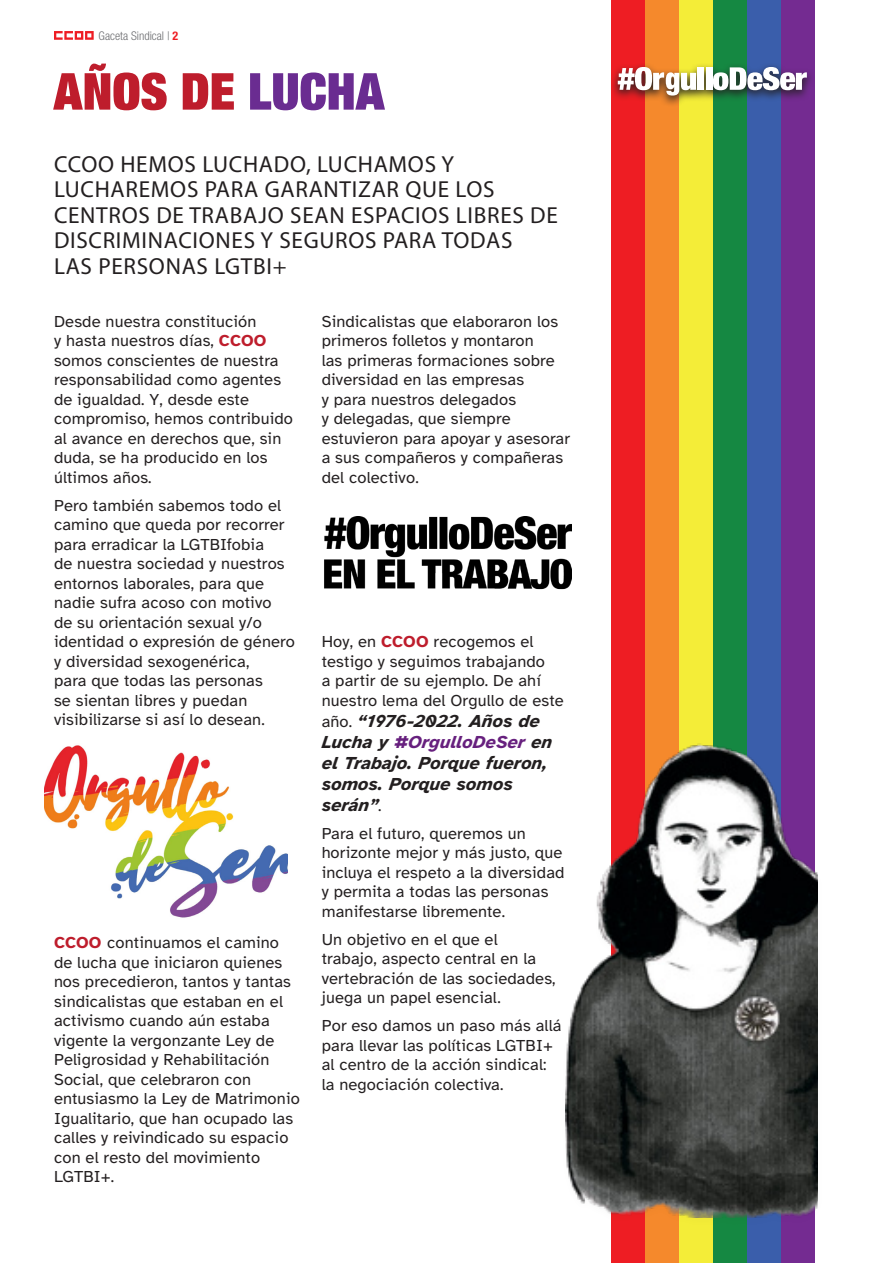
<style>
.page{position:relative;width:893px;height:1263px;background:#fff}
.page>*{position:absolute;margin:0;border:0;box-sizing:border-box;transform-origin:0 0}
.Entradillas{font:900 condensed 51px "Helvetica Neue LT Std";color:#be1d2c}
.t1{font:23.25px/25.5px "Myriad Pro";letter-spacing:.03em;color:#231f20}
.t2{font:italic 700 18px/21px "Atkinson Hyperlegible";letter-spacing:.01em;color:#231f20}
.Entradillas-2{font:16.5px/19.5px "Atkinson Hyperlegible";letter-spacing:.01em;color:#231f20}
.t3{font:300 condensed 12px "Helvetica Neue LT Std";color:#6c6d70}
.s1{font-weight:700;color:#ee1d23}
.s2{color:#6a2c91}
.s3{font-weight:700;color:#be1d2c}
.s4{font-weight:400;font-style:normal;font-size:16.5px}
.s5{color:#67207e}
</style>
<div class="page">
<svg style="left:54px;top:31px;width:40px;height:9px"></svg>
<div style="left:611px;top:0;width:34px;height:1263px;background:#ee1d23"></div>
<div style="left:645px;top:0;width:34px;height:1263px;background:#f5892c"></div>
<div style="left:679px;top:0;width:34px;height:1263px;background:#f4ed38"></div>
<div style="left:713px;top:0;width:34px;height:1263px;background:#158842"></div>
<div style="left:747px;top:0;width:34px;height:1263px;background:#3a5eab"></div>
<div style="left:781px;top:0;width:34px;height:1263px;background:#742b91"></div>
<div style="left:557px;top:741px;width:269px;height:489px;background:#231f20;opacity:.03"></div>
<img style="left:565px;top:524px;width:252px;height:694px">
<img style="left:44px;top:745px;width:244px;height:173px">
<img style="left:324px;top:517px;width:247px;height:75px">
<svg style="left:612px;top:65px;width:199px;height:40px"></svg>
<svg style="left:618px;top:67px;width:78px;height:29px;background:#d1aa8e"></svg>
<div style="left:698px;top:67px;width:6px;height:23px;background:#fff"></div>
<div style="left:707px;top:67px;width:6px;height:23px;background:#fff"></div>
<svg style="left:713px;top:67px;width:94px;height:23px;background:#adb2bd"></svg>
<p class="t3" style="left:99px;top:28px;width:81px">Gaceta Sindical | <span class="s1">2</span></p>
<p class="Entradillas" style="left:54px;top:59px;width:333px">AÑOS DE <span class="s2">LUCHA</span></p>
<p class="t1" style="left:54px;top:151px;width:505px">CCOO HEMOS LUCHADO, LUCHAMOS Y LUCHAREMOS PARA GARANTIZAR QUE LOS CENTROS DE TRABAJO SEAN ESPACIOS LIBRES DE DISCRIMINACIONES Y SEGUROS PARA TODAS</p>
<p class="t1" style="left:54px;top:253px;width:234px">LAS PERSONAS LGTBI+</p>
<p class="Entradillas-2" style="left:54px;top:312px;width:241px">Desde nuestra constitución<br>y hasta nuestros días, <span class="s3">CCOO </span>somos conscientes de nuestra responsabilidad como agentes de igualdad. Y, desde este compromiso, hemos contribuido al avance en derechos que, sin duda, se ha producido en los últimos años.</p>
<p class="Entradillas-2" style="left:54px;top:496px;width:242px">Pero también sabemos todo el camino que queda por recorrer para erradicar la LGTBIfobia<br>de nuestra sociedad y nuestros entornos laborales, para que nadie sufra acoso con motivo<br>de su orientación sexual y/o identidad o expresión de género y diversidad sexogenérica,<br>para que todas las personas<br>se sientan libres y puedan visibilizarse si así lo desean.</p>
<p class="Entradillas-2" style="left:54px;top:933px;width:247px"><span class="s3">CCOO</span> continuamos el camino de lucha que iniciaron quienes nos precedieron, tantos y tantas sindicalistas que estaban en el activismo cuando aún estaba vigente la vergonzante Ley de<br>Peligrosidad y Rehabilitación<br>Social, que celebraron con entusiasmo la Ley de Matrimonio<br>Igualitario, que han ocupado las calles y reivindicado su espacio con el resto del movimiento<br>LGTBI+.</p>
<p class="Entradillas-2" style="left:322px;top:312px;width:250px">Sindicalistas que elaboraron los primeros folletos y montaron<br>las primeras formaciones sobre diversidad en las empresas<br>y para nuestros delegados<br>y delegadas, que siempre estuvieron para apoyar y asesorar a sus compañeros y compañeras del colectivo.</p>
<p class="Entradillas-2" style="left:322px;top:632px;width:244px">Hoy, en <span class="s3">CCOO</span> recogemos el testigo y seguimos trabajando<br>a partir de su ejemplo. De ahí nuestro lema del Orgullo de este</p>
<p class="t2" style="left:322px;top:710px;width:234px"><span class="s4">año.</span> “1976-2022. Años de<br>Lucha y <span class="s5">#OrgulloDeSer</span> en el Trabajo. Porque fueron, somos. Porque somos serán”<span class="s4">.</span></p>
<p class="Entradillas-2" style="left:322px;top:824px;width:244px">Para el futuro, queremos un horizonte mejor y más justo, que incluya el respeto a la diversidad y permita a todas las personas manifestarse libremente.</p>
<p class="Entradillas-2" style="left:322px;top:930px;width:235px">Un objetivo en el que el trabajo, aspecto central en la vertebración de las sociedades, juega un papel esencial.</p>
<p class="Entradillas-2" style="left:322px;top:1016px;width:241px">Por eso damos un paso más allá para llevar las políticas LGTBI+ al centro de la acción sindical: la negociación colectiva.</p>
</div>
